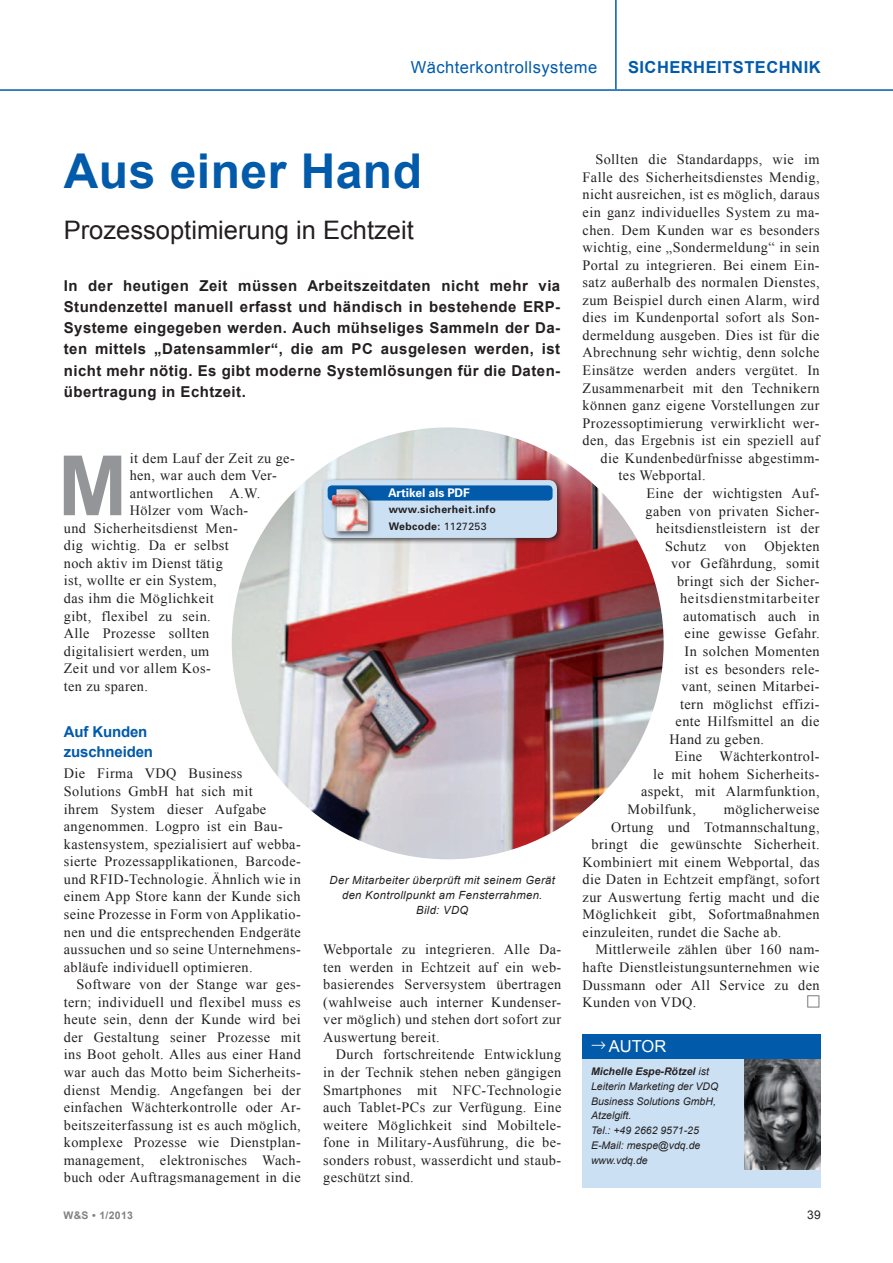
<style>
.page{position:relative;width:893px;height:1263px;background:#fff}
.page>*{position:absolute;margin:0;border:0;box-sizing:border-box;transform-origin:0 0}
.t1{font:700 83.25px "Arial";color:#939598}
.t2{font:700 48px "Arial";letter-spacing:.01em;color:#015aaa}
.t3{font:25.5px "Arial";color:#231f20}
.t4{font:16.5px "Arial";letter-spacing:.03em;color:#015aaa}
.t5{font:700 16.5px "Arial";letter-spacing:.03em;color:#015aaa}
.t6{font:16.5px "Arial";color:#fff}
.t7{font:700 15px/21.3px "Arial";letter-spacing:.03em;color:#231f20;text-align:justify}
.t8{font:700 15px/20.2px "Arial";letter-spacing:-.01em;color:#015aaa}
.t9{font:14.25px/17.5px "Times New Roman";letter-spacing:.03em;color:#231f20;text-align:justify}
.t10{font:14.25px "Times New Roman";letter-spacing:.055em;color:#231f20}
.t11{font:700 12px "Univers";letter-spacing:-.01em;color:#fff}
.t12{font:12px "Arial";color:#231f20}
.t13{font:italic 11.25px/14.9px "Arial";letter-spacing:.03em;color:#231f20;text-align:center}
.t14{font:italic 10.5px/14.9px "Arial";color:#231f20}
.t15{font:700 10.5px/16.5px "Univers";letter-spacing:.03em;color:#231f20}
.t16{font:700 10.5px "Arial";color:#808285}
.s1{font-weight:400}
.s2{font-weight:700}
</style>
<div class="page">
<hr style="left:0;top:89px;width:893px;height:2px;background:#015aaa">
<hr style="left:615px;top:0;width:2px;height:89px;background:#015aaa">
<div style="left:583px;top:1058px;width:238px;height:130px;background:#cbe0f3"></div>
<div style="left:583px;top:1034px;width:238px;height:24px;background:#015aaa"></div>
<img style="left:744px;top:1059px;width:77px;height:111px">
<img style="left:232px;top:427px;width:432px;height:432px;border-radius:216px">
<div style="left:321px;top:477px;width:243px;height:67px;background:#231f20;opacity:.75"></div>
<div style="left:323px;top:480px;width:234px;height:58px;background:#cbe0f3;border-radius:9px"></div>
<div style="left:328px;top:485px;width:225px;height:16px;background:#015aaa;border-radius:4px"></div>
<div style="left:330px;top:487px;width:45px;height:51px;background:#231f20;opacity:.75"></div>
<img style="left:332px;top:489px;width:36px;height:42px">
<p class="t4" style="left:411px;top:57px;width:188px">Wächterkontrollsysteme</p>
<p class="t5" style="left:628px;top:57px;width:194px">Sicherheitstechnik</p>
<h2 class="t2" style="left:64px;top:140px;width:360px">Aus einer Hand</h2>
<h3 class="t3" style="left:64px;top:213px;width:352px">Prozessoptimierung in Echtzeit</h3>
<p class="t7" style="left:64px;top:275px;width:498px">In der heutigen Zeit müssen Arbeitszeitdaten nicht mehr via Stundenzettel manuell erfasst und händisch in bestehende ERP-Systeme eingegeben werden. Auch mühseliges Sammeln der Da&shy;ten mittels „Datensammler“, die am PC ausgelesen werden, ist nicht mehr nötig. Es gibt moderne Systemlösungen für die Daten&shy;übertragung in Echtzeit.</p>
<h1 class="t1" style="left:58px;top:431px;width:71px">M</h1>
<p class="t9" style="left:130px;top:449px;width:167px">it dem Lauf der Zeit zu ge-</p>
<p class="t9" style="left:130px;top:466px;width:149px">hen, war auch dem Ver-</p>
<p class="t9" style="left:130px;top:484px;width:132px">antwortlichen A.W.</p>
<p class="t9" style="left:130px;top:501px;width:120px">Hölzer vom Wach-</p>
<p class="t9" style="left:64px;top:519px;width:176px">und Sicherheitsdienst Men-</p>
<p class="t9" style="left:64px;top:536px;width:167px">dig wichtig. Da er selbst</p>
<p class="t9" style="left:64px;top:554px;width:161px">noch aktiv im Dienst tätig</p>
<p class="t9" style="left:64px;top:572px;width:155px">ist, wollte er ein System,</p>
<p class="t9" style="left:64px;top:589px;width:152px">das ihm die Möglichkeit</p>
<p class="t9" style="left:64px;top:607px;width:149px">gibt, flexibel zu sein.</p>
<p class="t9" style="left:64px;top:624px;width:147px">Alle Prozesse sollten</p>
<p class="t9" style="left:64px;top:642px;width:147px">digitalisiert werden, um</p>
<p class="t9" style="left:64px;top:659px;width:149px">Zeit und vor allem Kos-</p>
<p class="t9" style="left:64px;top:677px;width:86px">ten zu sparen.</p>
<p class="t8" style="left:64px;top:722px;width:91px">Auf Kunden zuschneiden</p>
<p class="t9" style="left:64px;top:765px;width:239px;text-align:left">Die Firma VDQ Business Solutions GmbH hat sich mit<br>ihrem System dieser Aufgabe angenommen. Logpro ist ein Bau&shy;kastensystem, spezialisiert auf webba&shy;sierte Prozessapplikationen, Barcode&shy;und RFID-Technologie. Ähnlich wie in einem App Store kann der Kunde sich seine Prozesse in Form von Applikatio&shy;nen und die entsprechenden Endgeräte aussuchen und so seine Unternehmens&shy;abläufe individuell optimieren.</p>
<p class="t9" style="left:64px;top:975px;width:239px;text-indent:13px">Software von der Stange war ges&shy;tern; individuell und flexibel muss es heute sein, denn der Kunde wird bei der Gestaltung seiner Prozesse mit ins Boot geholt. Alles aus einer Hand war auch das Motto beim Sicherheits&shy;dienst Mendig. Angefangen bei der einfachen Wächterkontrolle oder Ar&shy;beitszeiterfassung ist es auch möglich, komplexe Prozesse wie Dienstplan&shy;management, elektronisches Wach&shy;buch oder Auftragsmanagement in die</p>
<p class="t11" style="left:388px;top:485px;width:83px">Artikel als PDF</p>
<p class="t15" style="left:389px;top:501px;width:109px">www.sicherheit.info<br>Webcode: <span class="s1">1127253</span></p>
<p class="t13" style="left:330px;top:872px;width:227px">Der Mitarbeiter überprüft mit seinem Gerät den Kontrollpunkt am Fensterrahmen.<br>Bild: VDQ</p>
<p class="t9" style="left:323px;top:940px;width:240px">Webportale zu integrieren. Alle Da&shy;ten werden in Echtzeit auf ein web&shy;basierendes Serversystem übertragen (wahlweise auch interner Kundenser&shy;ver möglich) und stehen dort sofort zur Auswertung bereit.</p>
<p class="t9" style="left:323px;top:1046px;width:240px;text-indent:13px">Durch fortschreitende Entwicklung in der Technik stehen neben gängigen Smartphones mit NFC-Technologie auch Tablet-PCs zur Verfügung. Eine weitere Möglichkeit sind Mobiltele&shy;fone in Military-Ausführung, die be&shy;sonders robust, wasserdicht und staub&shy;geschützt sind.</p>
<p class="t9" style="left:595px;top:151px;width:226px">Sollten die Standardapps, wie im</p>
<p class="t9" style="left:583px;top:168px;width:239px">Falle des Sicherheitsdienstes Mendig,</p>
<p class="t9" style="left:583px;top:186px;width:239px">nicht ausreichen, ist es möglich, daraus</p>
<p class="t9" style="left:583px;top:203px;width:239px">ein ganz individuelles System zu ma-</p>
<p class="t9" style="left:583px;top:221px;width:239px">chen. Dem Kunden war es besonders</p>
<p class="t9" style="left:583px;top:238px;width:239px">wichtig, eine „Sondermeldung“ in sein</p>
<p class="t9" style="left:583px;top:256px;width:239px">Portal zu integrieren. Bei einem Ein-</p>
<p class="t9" style="left:583px;top:273px;width:239px">satz außerhalb des normalen Dienstes,</p>
<p class="t9" style="left:583px;top:291px;width:238px">zum Beispiel durch einen Alarm, wird</p>
<p class="t9" style="left:583px;top:309px;width:239px">dies im Kundenportal sofort als Son-</p>
<p class="t9" style="left:583px;top:326px;width:239px">dermeldung ausgeben. Dies ist für die</p>
<p class="t9" style="left:583px;top:344px;width:239px">Abrechnung sehr wichtig, denn solche</p>
<p class="t9" style="left:583px;top:361px;width:239px">Einsätze werden anders vergütet. In</p>
<p class="t9" style="left:583px;top:379px;width:239px">Zusammenarbeit mit den Technikern</p>
<p class="t9" style="left:583px;top:396px;width:239px">können ganz eigene Vorstellungen zur</p>
<p class="t9" style="left:583px;top:414px;width:239px">Prozessoptimierung verwirklicht wer-</p>
<p class="t9" style="left:583px;top:431px;width:239px">den, das Ergebnis ist ein speziell auf</p>
<p class="t9" style="left:601px;top:449px;width:221px">die Kundenbedürfnisse abgestimm-</p>
<p class="t9" style="left:619px;top:467px;width:89px">tes Webportal.</p>
<p class="t9" style="left:646px;top:484px;width:175px">Eine der wichtigsten Auf-</p>
<p class="t9" style="left:646px;top:502px;width:176px">gaben von privaten Sicher-</p>
<p class="t9" style="left:656px;top:519px;width:165px">heitsdienstleistern ist der</p>
<p class="t9" style="left:665px;top:537px;width:42px">Schutz</p>
<p class="t9" style="left:724px;top:537px;width:24px">von</p>
<p class="t9" style="left:764px;top:537px;width:57px">Objekten</p>
<p class="t9" style="left:671px;top:554px;width:150px">vor Gefährdung, somit</p>
<p class="t9" style="left:677px;top:572px;width:144px">bringt sich der Sicher-</p>
<p class="t10" style="left:680px;top:589px;width:141px">heitsdienstmitarbeiter</p>
<p class="t9" style="left:683px;top:607px;width:138px">automatisch auch in</p>
<p class="t9" style="left:685px;top:625px;width:137px">eine gewisse Gefahr.</p>
<p class="t9" style="left:685px;top:642px;width:137px">In solchen Momenten</p>
<p class="t9" style="left:685px;top:660px;width:137px">ist es besonders rele-</p>
<p class="t9" style="left:682px;top:677px;width:140px">vant, seinen Mitarbei-</p>
<p class="t9" style="left:680px;top:695px;width:141px">tern möglichst effizi-</p>
<p class="t9" style="left:676px;top:712px;width:146px">ente Hilfsmittel an die</p>
<p class="t9" style="left:670px;top:730px;width:96px">Hand zu geben.</p>
<p class="t9" style="left:675px;top:747px;width:146px">Eine Wächterkontrol-</p>
<p class="t9" style="left:653px;top:765px;width:168px">le mit hohem Sicherheits-</p>
<p class="t9" style="left:641px;top:783px;width:180px">aspekt, mit Alarmfunktion,</p>
<p class="t9" style="left:628px;top:800px;width:70px">Mobilfunk,</p>
<p class="t9" style="left:724px;top:800px;width:97px">möglicherweise</p>
<p class="t9" style="left:611px;top:818px;width:210px">Ortung und Totmannschaltung,</p>
<p class="t9" style="left:592px;top:835px;width:230px">bringt die gewünschte Sicherheit.</p>
<p class="t9" style="left:583px;top:853px;width:239px">Kombiniert mit einem Webportal, das</p>
<p class="t9" style="left:583px;top:870px;width:239px">die Daten in Echtzeit empfängt, sofort</p>
<p class="t9" style="left:583px;top:888px;width:239px">zur Auswertung fertig macht und die</p>
<p class="t9" style="left:583px;top:905px;width:239px">Möglichkeit gibt, Sofortmaßnahmen</p>
<p class="t9" style="left:583px;top:923px;width:200px">einzuleiten, rundet die Sache ab.</p>
<p class="t9" style="left:595px;top:941px;width:226px">Mittlerweile zählen über 160 nam-</p>
<p class="t9" style="left:583px;top:958px;width:239px">hafte Dienstleistungsunternehmen wie</p>
<p class="t9" style="left:583px;top:976px;width:239px">Dussmann oder All Service zu den</p>
<p class="t9" style="left:583px;top:993px;width:115px">Kunden von VDQ.</p>
<p class="t6" style="left:591px;top:1035px;width:77px">→ Autor</p>
<p class="t14" style="left:591px;top:1064px;width:129px"><span class="s2">Michelle Espe-Rötzel</span> ist<br>Leiterin Marketing der VDQ<br>Business Solutions GmbH,<br>Atzelgift.<br>Tel.: +49 2662 9571-25<br>E-Mail: mespe@vdq.de www.vdq.de</p>
<p class="t16" style="left:63px;top:1209px;width:71px">W&amp;S • 1/2013</p>
<p class="t12" style="left:807px;top:1207px;width:15px">39</p>
</div>
